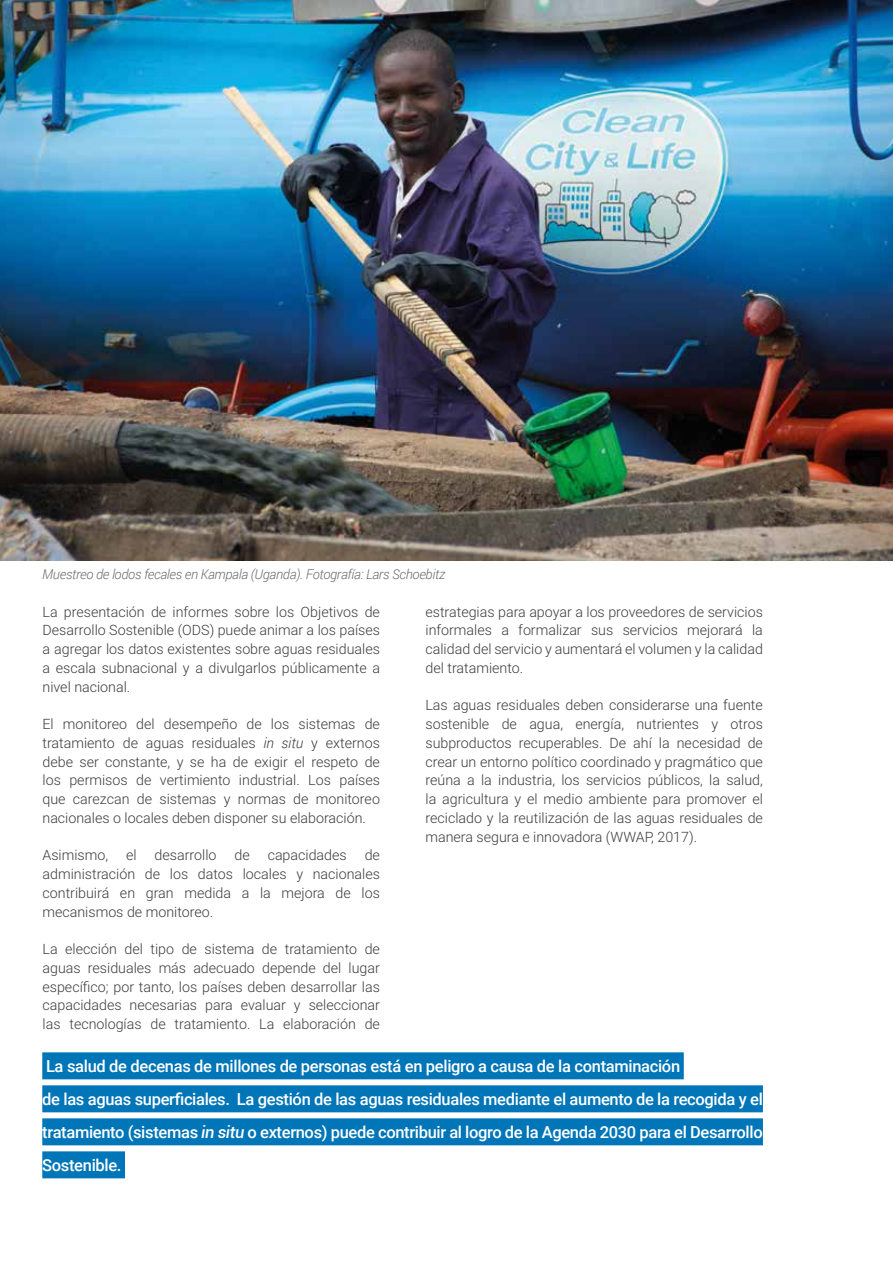
<style>
.page{position:relative;width:893px;height:1263px;background:#fff}
.page>*{position:absolute;margin:0;border:0;box-sizing:border-box;transform-origin:0 0}
.t1{font:500 16.5px/33px "Roboto";letter-spacing:-.02em;color:#fff}
.t2{font:300 14.25px/18.8px "Roboto";color:#3c3c3b;text-align:justify}
.t3{font:italic 300 13.5px "Roboto";letter-spacing:-.02em;color:#6b6b6a}
.s1{font-style:italic}
</style>
<div class="page">
<div style="left:42px;top:1052px;width:642px;height:27px;background:#0076b8"></div>
<div style="left:42px;top:1085px;width:721px;height:27px;background:#0076b8"></div>
<div style="left:42px;top:1118px;width:721px;height:27px;background:#0076b8"></div>
<div style="left:42px;top:1151px;width:83px;height:27px;background:#0076b8"></div>
<img style="left:0;top:0;width:893px;height:560px">
<p class="t3" style="left:42px;top:565px;width:404px">Muestreo de lodos fecales en Kampala (Uganda). Fotografía: Lars Schoebitz</p>
<p class="t2" style="left:43px;top:602px;width:339px">La presentación de informes sobre los Objetivos de Desarrollo Sostenible (ODS) puede animar a los países a agregar los datos existentes sobre aguas residuales a escala subnacional y a divulgarlos públicamente a nivel nacional.</p>
<p class="t2" style="left:43px;top:714px;width:339px">El monitoreo del desempeño de los sistemas de tratamiento de aguas residuales <span class="s1">in situ</span> y externos debe ser constante, y se ha de exigir el respeto de los permisos de vertimiento industrial. Los países que carezcan de sistemas y normas de monitoreo nacionales o locales deben disponer su elaboración.</p>
<p class="t2" style="left:43px;top:845px;width:67px">Asimismo,</p>
<p class="t2" style="left:126px;top:845px;width:12px">el</p>
<p class="t2" style="left:155px;top:845px;width:63px">desarrollo</p>
<p class="t2" style="left:234px;top:845px;width:17px">de</p>
<p class="t2" style="left:268px;top:845px;width:81px">capacidades</p>
<p class="t2" style="left:43px;top:845px;width:339px;text-indent:322px">de administración de los datos locales y nacionales contribuirá en gran medida a la mejora de los mecanismos de monitoreo.</p>
<p class="t2" style="left:43px;top:939px;width:339px">La elección del tipo de sistema de tratamiento de aguas residuales más adecuado depende del lugar específico; por tanto, los países deben desarrollar las capacidades necesarias para evaluar y seleccionar las tecnologías de tratamiento. La elaboración de</p>
<p class="t2" style="left:425px;top:602px;width:339px">estrategias para apoyar a los proveedores de servicios informales a formalizar sus servicios mejorará la calidad del servicio y aumentará el volumen y la calidad del tratamiento.</p>
<p class="t2" style="left:425px;top:695px;width:339px">Las aguas residuales deben considerarse una fuente sostenible de agua, energía, nutrientes y otros subproductos recuperables. De ahí la necesidad de crear un entorno político coordinado y pragmático que reúna a la industria, los servicios públicos, la salud, la agricultura y el medio ambiente para promover el reciclado y la reutilización de las aguas residuales de manera segura e innovadora (WWAP, 2017).</p>
<p class="t1" style="left:42px;top:1049px;width:722px">La salud de decenas de millones de personas está en peligro a causa de la contaminación<br>de las aguas superficiales. La gestión de las aguas residuales mediante el aumento de la recogida y el tratamiento (sistemas <span class="s1">in situ</span> o externos) puede contribuir al logro de la Agenda 2030 para el Desarrollo Sostenible.</p>
</div>
